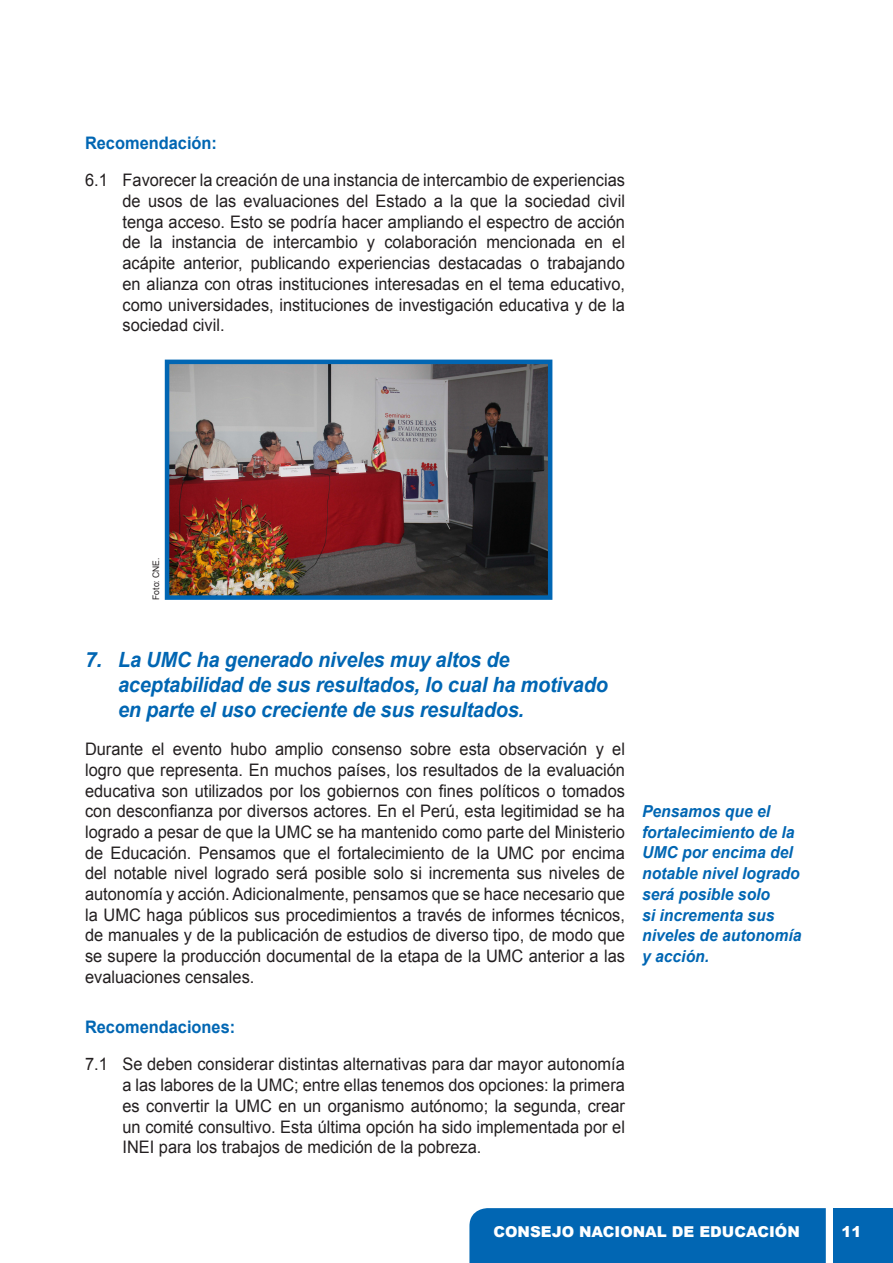
<style>
.page{position:relative;width:893px;height:1263px;background:#fff}
.page>*{position:absolute;margin:0;border:0;box-sizing:border-box;transform-origin:0 0}
.IDEAS{font:italic 700 21px/25.2px "Arial";letter-spacing:-.01em;color:#0166b3}
.GUION{font:17.25px/20.7px "Arial";color:#231f20;text-align:justify;scale:.95 1}
.TEXTO{font:17.25px/20.7px "Arial";color:#231f20;text-align:justify;scale:.95 1}
.RECOME{font:700 17.25px "Arial";color:#0166b3;scale:.95 1}
.GORRITO{font:italic 700 16.5px/20.7px "Arial";color:#0166b3;scale:.95 1}
.t1{font:900 15px "Arial";color:#fff}
.TEXTO-2{font:9px "Arial";color:#231f20;scale:.95 1}
</style>
<div class="page">
<div style="left:833px;top:1208px;width:60px;height:55px;background:#0166b3"></div>
<div style="left:469px;top:1208px;width:357px;height:55px;background:#0166b3"></div>
<img style="left:170px;top:365px;width:377px;height:230px">
<div style="left:165px;top:360px;width:387px;height:240px;border:4px solid #0166b3"></div>
<p class="RECOME" style="left:85px;top:130px;width:140px">Recomendación:</p>
<p class="GUION" style="left:123px;top:170px;width:530px;text-indent:-38px">6.1 Favorecer la creación de una instancia de intercambio de experiencias de usos de las evaluaciones del Estado a la que la sociedad civil tenga acceso. Esto se podría hacer ampliando el espectro de acción de la instancia de intercambio y colaboración mencionada en el acápite anterior, publicando experiencias destacadas o trabajando en alianza con otras instituciones interesadas en el tema educativo, como universidades, instituciones de investigación educativa y de la sociedad civil.</p>
<p class="TEXTO-2" style="left:150px;top:600px;width:46px;rotate:-90deg">Foto: CNE.</p>
<p class="IDEAS" style="left:118px;top:648px;width:491px;text-indent:-33px">7. La UMC ha generado niveles muy altos de aceptabilidad de sus resultados, lo cual ha motivado en parte el uso creciente de sus resultados.</p>
<p class="TEXTO" style="left:85px;top:739px;width:570px">Durante el evento hubo amplio consenso sobre esta observación y el logro que representa. En muchos países, los resultados de la evaluación educativa son utilizados por los gobiernos con fines políticos o tomados con desconfianza por diversos actores. En el Perú, esta legitimidad se ha logrado a pesar de que la UMC se ha mantenido como parte del Ministerio de Educación. Pensamos que el fortalecimiento de la UMC por encima del notable nivel logrado será posible solo si incrementa sus niveles de autonomía y acción. Adicionalmente, pensamos que se hace necesario que la UMC haga públicos sus procedimientos a través de informes técnicos, de manuales y de la publicación de estudios de diverso tipo, de modo que se supere la producción documental de la etapa de la UMC anterior a las evaluaciones censales.</p>
<p class="RECOME" style="left:85px;top:1014px;width:160px">Recomendaciones:</p>
<p class="GUION" style="left:123px;top:1054px;width:530px;text-indent:-38px">7.1 Se deben considerar distintas alternativas para dar mayor autonomía a las labores de la UMC; entre ellas tenemos dos opciones: la primera es convertir la UMC en un organismo autónomo; la segunda, crear un comité consultivo. Esta última opción ha sido implementada por el INEI para los trabajos de medición de la pobreza.</p>
<p class="GORRITO" style="left:642px;top:801px;width:169px">Pensamos que el fortalecimiento de la<br>UMC por encima del notable nivel logrado será posible solo<br>si incrementa sus niveles de autonomía y acción.</p>
<p class="t1" style="left:493px;top:1220px;width:308px">CONSEJO NACIONAL DE EDUCACIÓN</p>
<p class="t1" style="left:841px;top:1220px;width:21px">11</p>
</div>
